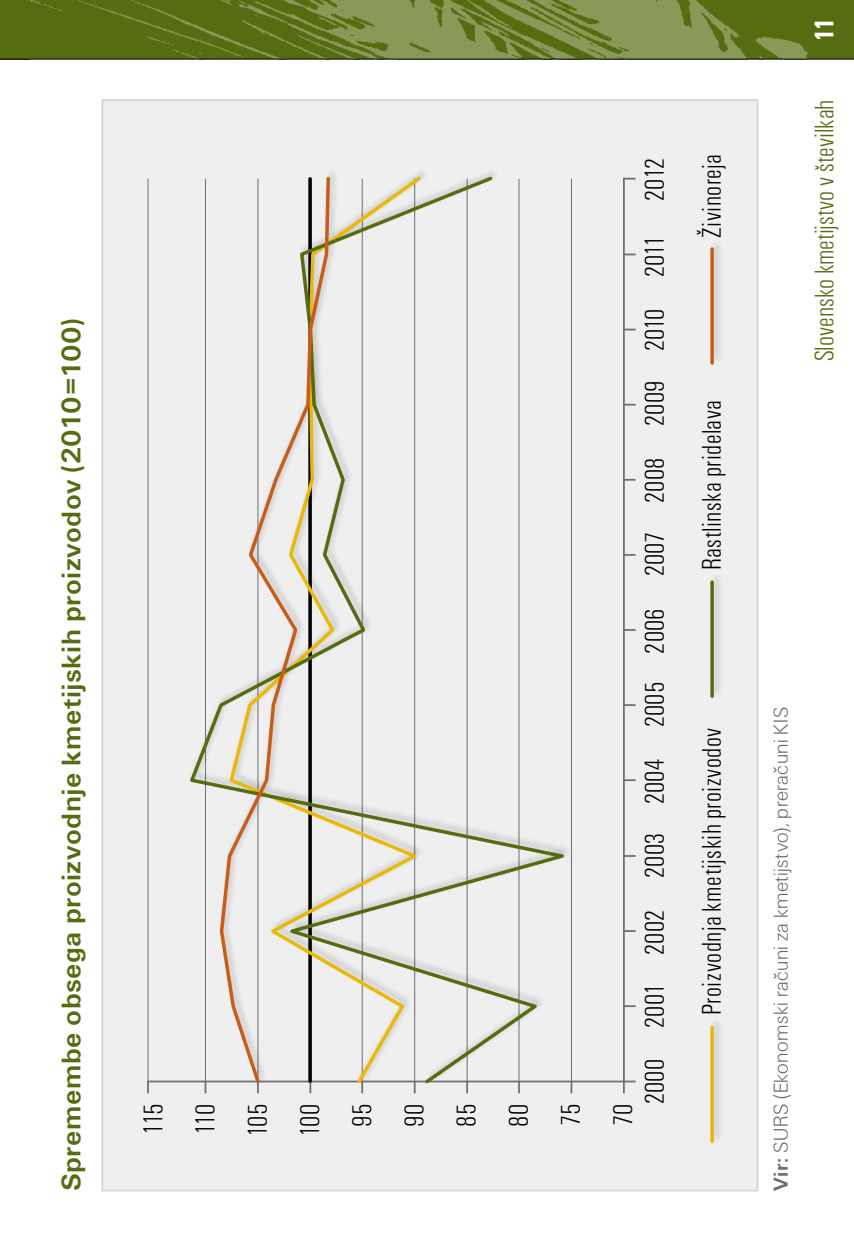
<style>
.page{position:relative;width:854px;height:1251px;background:#fff}
.page>*{position:absolute;margin:0;border:0;box-sizing:border-box;transform-origin:0 0}
.t1{font:28px/52.1px "U001 DEE Ligh Cond";letter-spacing:.01em;color:#000;text-align:center}
.t2{font:700 28px "U001 TEE";letter-spacing:.015em;color:#566c11}
.t3{font:28px "U001 DEE Ligh Cond";color:#566c11}
.t4{font:700 condensed 28px "U001 TEE";color:#fff}
.t5{font:21px "U001 DEE Ligh";letter-spacing:.02em;color:#6d6e71}
.s1{font-family:"U001 TEE";font-weight:700}
</style>
<div class="page">
<img style="left:30px;top:0;width:823px;height:59px">
<hr style="left:0;top:59px;width:853px;height:1px;background:#000">
<div style="left:0;top:0;width:30px;height:59px;background:#566c11"></div>
<div style="left:101px;top:99px;width:657px;height:1092px;background:#efeff0;border:2px solid #d1d3d4"></div>
<hr style="left:147px;top:179px;width:2px;height:902px;background:#6d6e71">
<hr style="left:147px;top:1080px;width:477px;height:2px;background:#6d6e71">
<svg style="left:147px;top:1082px;width:2px;height:10px"></svg>
<svg style="left:187px;top:174px;width:390px;height:912px"></svg>
<svg style="left:218px;top:175px;width:114px;height:910px"></svg>
<hr style="left:710px;top:1027px;width:3px;height:114px;background:#e8b909">
<hr style="left:710px;top:582px;width:3px;height:114px;background:#566c11">
<hr style="left:710px;top:249px;width:3px;height:114px;background:#c85c1a">
<p class="t2" style="left:56px;top:1191px;width:874px;rotate:-90deg">Spremembe obsega proizvodnje kmetijskih proizvodov (2010=100)</p>
<p class="t1" style="left:128px;top:1136px;width:35px;rotate:-90deg">115<br>110<br>105<br>100<br>95<br>90<br>85<br>80<br>75<br>70</p>
<p class="t1" style="left:686px;top:238px;width:85px;rotate:-90deg">Živinoreja</p>
<p class="t1" style="left:626px;top:1015px;width:858px;line-height:57.1px;text-align:left;text-indent:-89px;rotate:-90deg">2000 2001 2002 2003 2004 2005 2006 2007 2008 2009 2010 2011 2012<br>Proizvodnja kmetijskih proizvodov</p>
<p class="t1" style="left:686px;top:570px;width:172px;rotate:-90deg">Rastlinska pridelava</p>
<p class="t4" style="left:807px;top:42px;width:25px;rotate:-90deg">11</p>
<p class="t3" style="left:809px;top:361px;width:263px;rotate:-90deg">Slovensko kmetijstvo v številkah</p>
<p class="t5" style="left:769px;top:1191px;width:486px;rotate:-90deg"><span class="s1">Vir:</span> SURS (Ekonomski računi za kmetijstvo), preračuni KIS</p>
</div>
